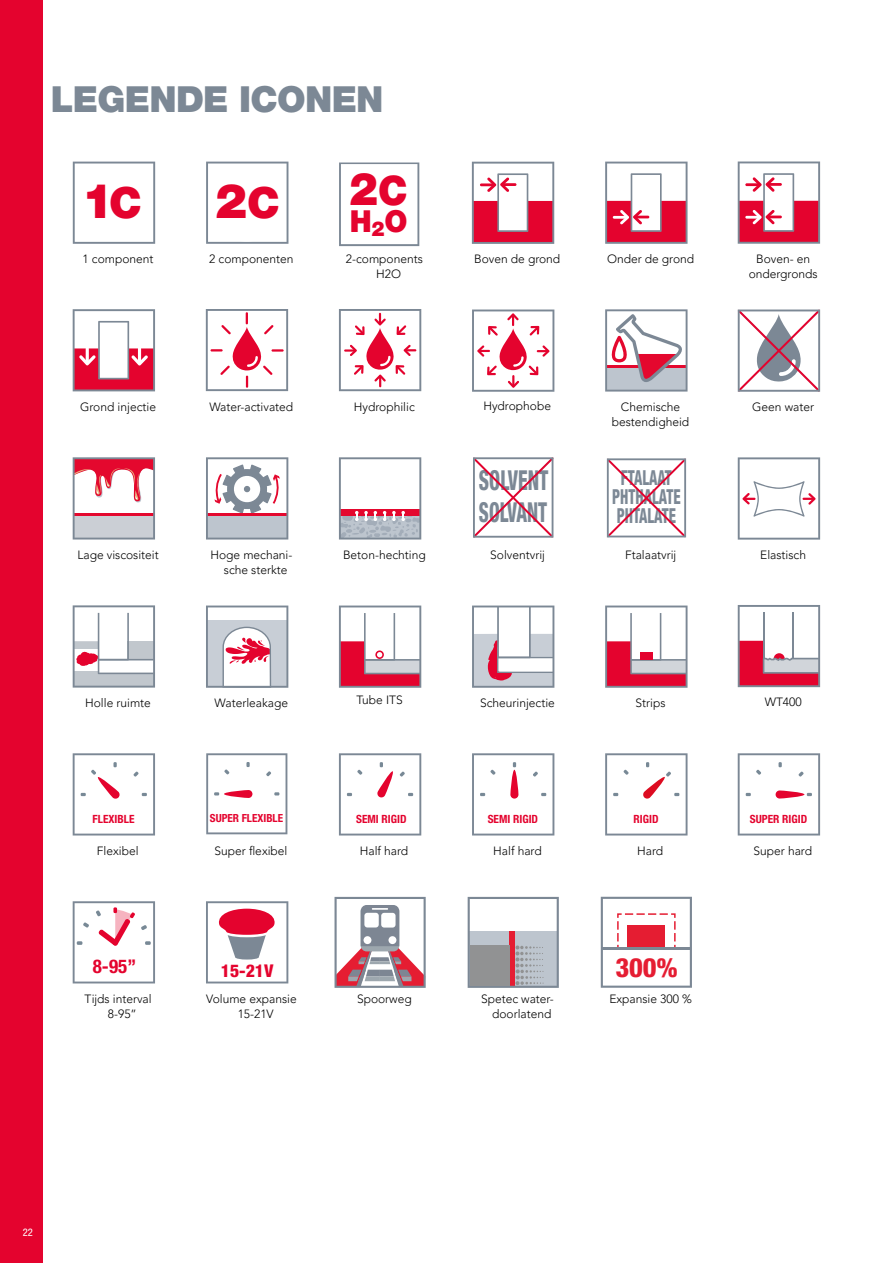
<style>
.page{position:relative;width:893px;height:1263px;background:#fff}
.page>*{position:absolute;margin:0;border:0;box-sizing:border-box;transform-origin:0 0}
.t1{font:900 47.85px "Helvetica Neue LT Std";color:#e4032e}
.t2{font:900 45.3px "Helvetica Neue LT Std";color:#e4032e;scale:.95 1}
.t3{font:900 36px "Helvetica Neue LT Std";letter-spacing:-.02em;color:#7c8895}
.t4{font:900 30.3px "Helvetica Neue LT Std";color:#e4032e;scale:.95 1}
.t5{font:800 condensed 27.6px/31.5px "Helvetica Neue LT Std";color:#7c8895;scale:.7 1}
.t6{font:800 condensed 26.55px "Helvetica Neue LT Std";color:#e51d32}
.t7{font:800 condensed 20.7px/19.4px "Helvetica Neue LT Std";color:#7c8895;text-align:center;scale:.7 1}
.t8{font:700 condensed 18.9px "Helvetica Neue LT Std";color:#e4032e}
.t9{font:800 condensed 17.55px "Helvetica Neue LT Std";color:#e4032e}
.t10{font:300 12px/14.9px "Avenir LT Pro";color:#000}
.t11{font:700 condensed 11.4px "Helvetica Neue LT Std";color:#e4032e}
.t12{font:700 condensed 11.25px "Helvetica Neue LT Std";color:#e4032e}
.t13{font:condensed 10.5px "Helvetica Neue LT Std";color:#000}
.s1{font-size:43.05px}
.s2{font-size:40.8px}
.s3{color:#fff}
</style>
<div class="page">
<svg style="left:73px;top:162px;width:82px;height:82px"></svg>
<svg style="left:206px;top:162px;width:82px;height:82px"></svg>
<div style="left:209px;top:165px;width:76px;height:76px;background:#fff;border-radius:50%"></div>
<svg style="left:339px;top:162px;width:80px;height:84px"></svg>
<svg style="left:472px;top:162px;width:82px;height:82px"></svg>
<svg style="left:605px;top:162px;width:82px;height:82px"></svg>
<svg style="left:738px;top:161px;width:82px;height:83px"></svg>
<svg style="left:206px;top:309px;width:82px;height:82px"></svg>
<svg style="left:339px;top:309px;width:82px;height:82px"></svg>
<svg style="left:472px;top:309px;width:82px;height:83px"></svg>
<svg style="left:605px;top:309px;width:82px;height:83px"></svg>
<svg style="left:73px;top:457px;width:82px;height:82px"></svg>
<svg style="left:206px;top:457px;width:82px;height:82px"></svg>
<svg style="left:339px;top:457px;width:82px;height:82px"></svg>
<svg style="left:473px;top:457px;width:80px;height:81px"></svg>
<svg style="left:606px;top:458px;width:81px;height:80px"></svg>
<svg style="left:206px;top:605px;width:82px;height:83px"></svg>
<svg style="left:339px;top:605px;width:82px;height:83px"></svg>
<svg style="left:472px;top:605px;width:82px;height:83px"></svg>
<svg style="left:605px;top:605px;width:82px;height:83px"></svg>
<div style="left:640px;top:652px;width:12px;height:7px;background:#e4032e"></div>
<svg style="left:73px;top:753px;width:82px;height:82px"></svg>
<svg style="left:206px;top:753px;width:81px;height:81px"></svg>
<svg style="left:339px;top:753px;width:82px;height:82px"></svg>
<svg style="left:472px;top:753px;width:82px;height:82px"></svg>
<svg style="left:510px;top:770px;width:8px;height:28px"></svg>
<svg style="left:605px;top:753px;width:82px;height:82px"></svg>
<svg style="left:738px;top:753px;width:82px;height:82px"></svg>
<svg style="left:776px;top:790px;width:28px;height:8px"></svg>
<svg style="left:73px;top:901px;width:82px;height:82px"></svg>
<svg style="left:206px;top:901px;width:82px;height:82px"></svg>
<svg style="left:334px;top:897px;width:92px;height:91px"></svg>
<svg style="left:468px;top:897px;width:91px;height:91px"></svg>
<div style="left:470px;top:945px;width:39px;height:41px;background:#919293"></div>
<svg style="left:601px;top:897px;width:91px;height:91px"></svg>
<hr style="left:602px;top:947px;width:89px;height:3px;background:#7c8895">
<svg style="left:73px;top:309px;width:82px;height:82px"></svg>
<svg style="left:738px;top:309px;width:82px;height:83px"></svg>
<svg style="left:73px;top:605px;width:82px;height:83px"></svg>
<svg style="left:738px;top:457px;width:82px;height:83px"></svg>
<svg style="left:738px;top:605px;width:82px;height:82px"></svg>
<hr style="left:763px;top:612px;width:1px;height:46px;background:#7c8895">
<hr style="left:792px;top:612px;width:2px;height:46px;background:#7c8895">
<div style="left:0;top:0;width:43px;height:1263px;background:#e4032e"></div>
<h3 class="t3" style="left:51px;top:77px;width:334px">LEGENDE ICONEN</h3>
<h1 class="t1" style="left:82px;top:172px;width:61px">1<span class="s1">C</span></h1>
<h1 class="t1" style="left:215px;top:172px;width:66px">2<span class="s1">C</span></h1>
<h2 class="t2" style="left:349px;top:162px;width:63px">2<span class="s2">C</span></h2>
<h3 class="t4" style="left:350px;top:203px;width:62px">H O<sub>2</sub></h3>
<p class="t10" style="left:83px;top:251px;width:72px">1 component</p>
<p class="t10" style="left:209px;top:251px;width:86px">2 componenten</p>
<p class="t10" style="left:376px;top:251px;width:48px;text-indent:-30px">2-components<br>H2O</p>
<p class="t10" style="left:474px;top:251px;width:88px">Boven de grond</p>
<p class="t10" style="left:607px;top:251px;width:89px">Onder de grond</p>
<p class="t10" style="left:749px;top:251px;width:70px;text-align:center">Boven- en ondergronds</p>
<p class="t10" style="left:209px;top:399px;width:85px">Water-activated</p>
<p class="t10" style="left:354px;top:399px;width:62px">Hydrophilic</p>
<p class="t10" style="left:483px;top:399px;width:69px">Hydrophobe</p>
<p class="t10" style="left:612px;top:399px;width:79px;text-align:center">Chemische bestendigheid</p>
<p class="t10" style="left:80px;top:399px;width:77px">Grond injectie</p>
<p class="t10" style="left:752px;top:399px;width:63px">Geen water</p>
<h3 class="t5" style="left:479px;top:464px;width:101px">SOLVENT<br>SOLVANT</h3>
<h3 class="t7" style="left:612px;top:467px;width:99px">FTALAAT<br>PHTHALATE<br>PHTALATE</h3>
<p class="t10" style="left:77px;top:547px;width:83px">Lage viscositeit</p>
<p class="t10" style="left:224px;top:547px;width:70px;text-indent:-13px">Hoge mechani&shy;sche sterkte</p>
<p class="t10" style="left:343px;top:547px;width:84px">Beton-hechting</p>
<p class="t10" style="left:490px;top:547px;width:56px">Solventvrij</p>
<p class="t10" style="left:625px;top:547px;width:53px">Ftalaatvrij</p>
<p class="t10" style="left:760px;top:547px;width:47px">Elastisch</p>
<p class="t10" style="left:85px;top:695px;width:67px">Holle ruimte</p>
<p class="t10" style="left:215px;top:695px;width:75px">Waterleakage</p>
<p class="t10" style="left:356px;top:693px;width:48px">Tube ITS</p>
<p class="t10" style="left:480px;top:695px;width:76px">Scheurinjectie</p>
<p class="t10" style="left:636px;top:695px;width:31px">Strips</p>
<p class="t10" style="left:765px;top:695px;width:38px">WT400</p>
<p class="t11" style="left:93px;top:812px;width:43px">FLEXIBLE</p>
<p class="t12" style="left:210px;top:811px;width:75px">SUPER FLEXIBLE</p>
<p class="t11" style="left:356px;top:812px;width:52px">SEMI RIGID</p>
<p class="t11" style="left:488px;top:812px;width:52px">SEMI RIGID</p>
<p class="t11" style="left:634px;top:812px;width:26px">RIGID</p>
<p class="t11" style="left:750px;top:812px;width:59px">SUPER RIGID</p>
<p class="t10" style="left:97px;top:843px;width:43px">Flexibel</p>
<p class="t10" style="left:215px;top:843px;width:74px">Super flexibel</p>
<p class="t10" style="left:360px;top:843px;width:50px">Half hard</p>
<p class="t10" style="left:493px;top:843px;width:50px">Half hard</p>
<p class="t10" style="left:637px;top:843px;width:28px">Hard</p>
<p class="t10" style="left:754px;top:843px;width:60px">Super hard</p>
<h3 class="t8" style="left:93px;top:955px;width:45px">8-95”</h3>
<h3 class="t9" style="left:221px;top:960px;width:54px">15-21V</h3>
<h3 class="t6" style="left:615px;top:951px;width:64px">300%</h3>
<p class="t10" style="left:108px;top:991px;width:45px;text-indent:-23px">Tijds interval<br>8-95”</p>
<p class="t10" style="left:238px;top:991px;width:61px;text-indent:-31px">Volume expansie<br>15-21V</p>
<p class="t10" style="left:357px;top:991px;width:56px">Spoorweg</p>
<p class="t10" style="left:481px;top:991px;width:74px;text-align:right">Spetec water&shy;doorlatend</p>
<p class="t10" style="left:609px;top:991px;width:84px">Expansie 300 %</p>
<p class="t13" style="left:12px;top:1226px;width:22px">22<span class="s3">22</span></p>
</div>
